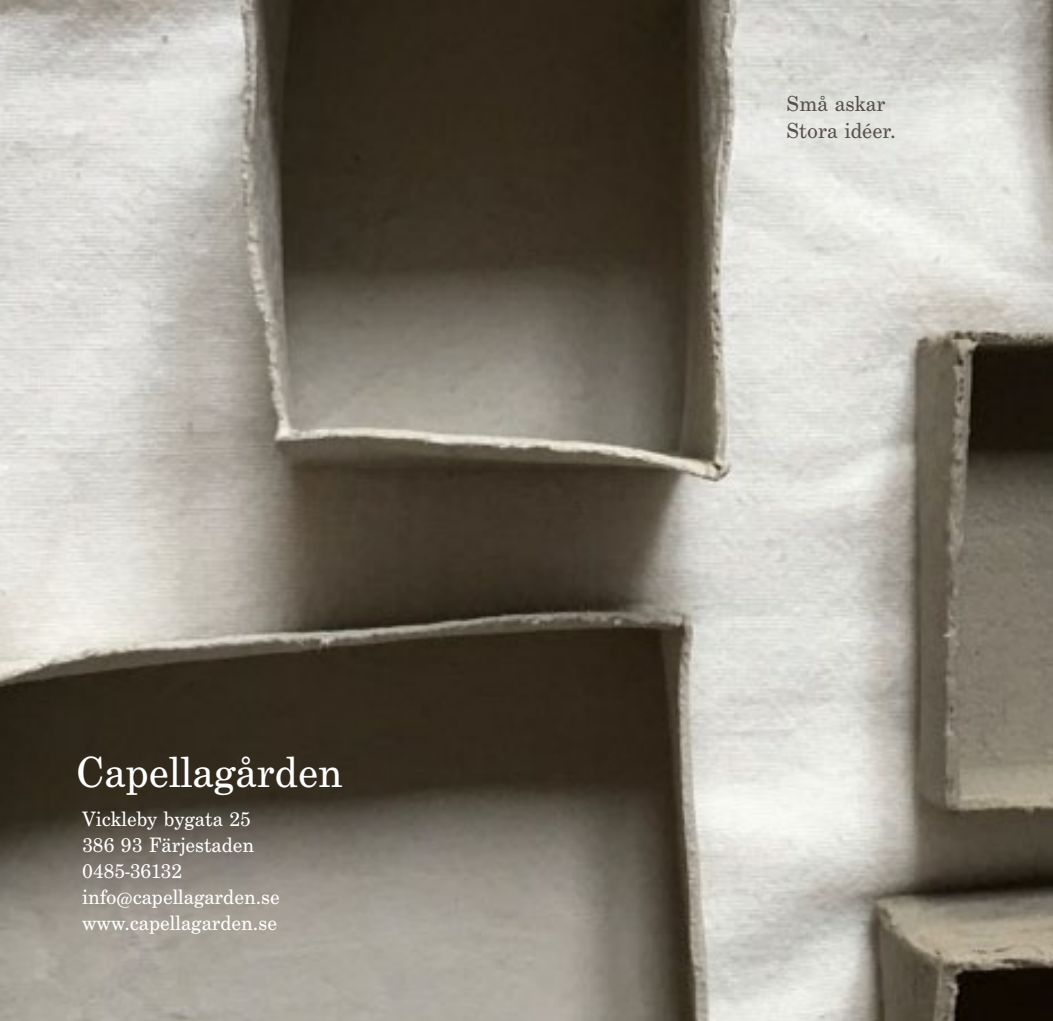
<style>
.page{position:relative;width:1053px;height:1021px;background:#fff}
.page>*{position:absolute;margin:0;border:0;box-sizing:border-box;transform-origin:0 0}
.t1{font:45px "Century School EFOP";color:#fff}
.t2{font:22.5px/27px "Century School EFOP";color:#57514d}
.t3{font:21.6px/25.9px "Century School EFOP";color:#fff}
</style>
<div class="page">
<img style="left:4px;top:0;width:1048px;height:1020px">
<h1 class="t1" style="left:77px;top:746px;width:268px">Capellagården</h1>
<p class="t3" style="left:82px;top:806px;width:199px">Vickleby bygata 25<br>386 93 Färjestaden<br>0485-36132 info@capellagarden.se www.capellagarden.se</p>
<p class="t2" style="left:786px;top:90px;width:111px">Små askar<br>Stora idéer.</p>
</div>
